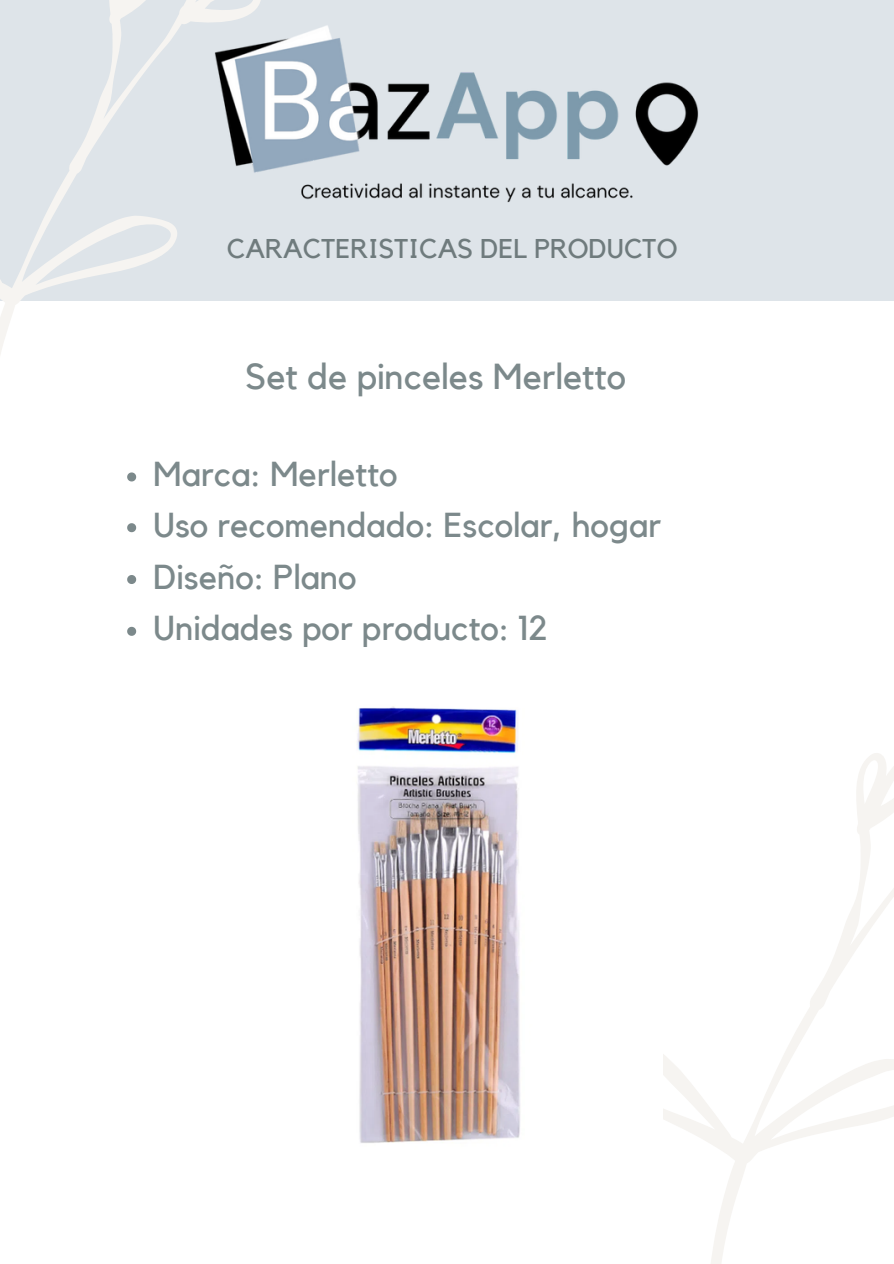
<style>
.page{position:relative;width:894px;height:1264px;background:#fff}
.page>*{position:absolute;margin:0;border:0;box-sizing:border-box;transform-origin:0 0}
.t1{font:36px "Kollektif";color:#7c898b}
.t2{font:34.5px/50.7px "Kollektif";color:#7c898b}
.t3{font:27px "Kollektif";color:#6f7b7d}
</style>
<div class="page">
<div style="left:0;top:0;width:893px;height:301px;background:#dee4e9"></div>
<svg style="left:663px;top:753px;width:230px;height:510px"></svg>
<svg style="left:0;top:0;width:168px;height:354px"></svg>
<img style="left:124px;top:0;width:575px;height:250px">
<svg style="left:127px;top:472px;width:9px;height:9px"></svg>
<svg style="left:127px;top:523px;width:9px;height:9px"></svg>
<svg style="left:127px;top:627px;width:9px;height:9px"></svg>
<svg style="left:127px;top:575px;width:9px;height:9px"></svg>
<img style="left:357px;top:706px;width:163px;height:437px">
<p class="t3" style="left:227px;top:236px;width:452px">CARACTERISTICAS DEL PRODUCTO</p>
<p class="t1" style="left:245px;top:360px;width:382px">Set de pinceles Merletto</p>
<p class="t2" style="left:153px;top:450px;width:509px">Marca: Merletto<br>Uso recomendado: Escolar, hogar</p>
<p class="t2" style="left:153px;top:552px;width:205px">Diseño: Plano</p>
<p class="t2" style="left:153px;top:604px;width:396px">Unidades por producto: 12</p>
</div>
